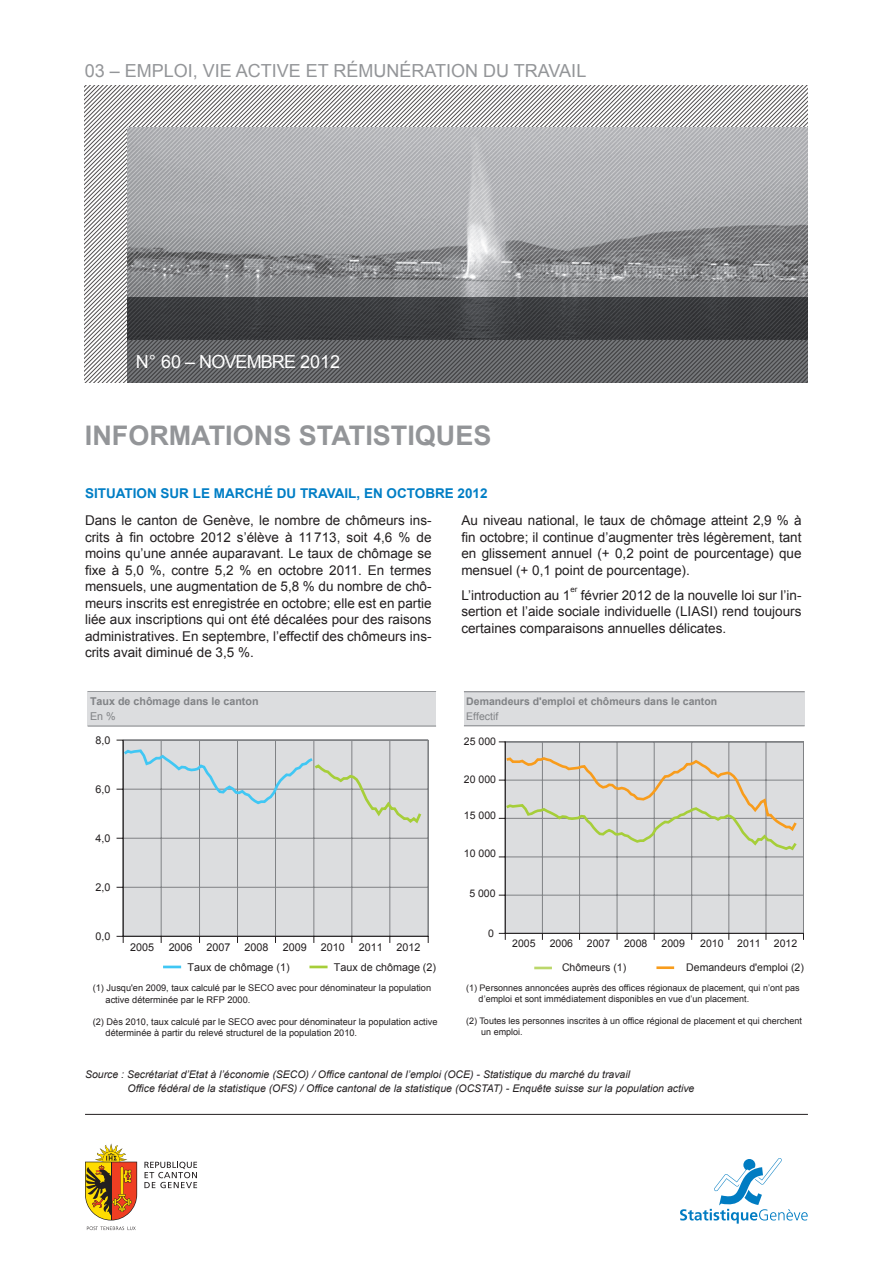
<style>
.page{position:relative;width:893px;height:1263px;background:#fff}
.page>*{position:absolute;margin:0;border:0;box-sizing:border-box;transform-origin:0 0}
.t1{font:700 27px "Arial";color:#939598}
.t2{font:18px "Arial";color:#939598}
.t3{font:18px "Arial";letter-spacing:-.05em;color:#fff}
.t4{font:13.5px/16.5px "Arial";color:#231f20;text-align:justify}
.t5{font:700 13.5px "Arial";color:#007ec5}
.t6{font:10.8px "Arial";color:#231f20}
.t7{font:700 10.8px "Arial";color:#808285}
.t8{font:10.8px "Arial";color:#808285}
.t9{font:italic 10.5px/13.5px "Arial";color:#231f20}
.t10{font:10.5px "Arial";color:#231f20}
.t11{font:700 10.5px "Arial";color:#808285}
.t12{font:10.5px "Arial";color:#808285}
.t13{font:9.15px/11.1px "Arial";color:#231f20}
.t14{font:9px/10.8px "Arial";color:#231f20}
.t15{font:7.8px "Arial";color:#231f20}
</style>
<div class="page">
<hr style="left:85px;top:1114px;width:723px;height:1px;background:#231f20">
<svg style="left:87px;top:1226px;width:49px;height:4px"></svg>
<svg style="left:85px;top:1143px;width:52px;height:77px"></svg>
<hr style="left:111px;top:1162px;width:1px;height:58px;background:#231f20">
<svg style="left:144px;top:1162px;width:53px;height:26px"></svg>
<svg style="left:680px;top:1158px;width:128px;height:65px"></svg>
<svg style="left:85px;top:85px;width:122px;height:298px"></svg>
<svg style="left:207px;top:85px;width:601px;height:43px"></svg>
<svg style="left:127px;top:128px;width:175px;height:170px;background:#a1a2a5"></svg>
<svg style="left:302px;top:128px;width:506px;height:170px;background:#a5a6a9"></svg>
<svg style="left:127px;top:298px;width:681px;height:85px;background:#4e4f52"></svg>
<div style="left:88px;top:691px;width:348px;height:35px;background:#dcdddf"></div>
<hr style="left:88px;top:726px;width:348px;height:1px;background:#808285">
<hr style="left:88px;top:691px;width:348px;height:1px;background:#808285">
<hr style="left:163px;top:965px;width:18px;height:3px;background:#40c7f4">
<hr style="left:309px;top:965px;width:19px;height:3px;background:#a6ce39">
<div style="left:123px;top:740px;width:305px;height:196px;background:#dcdddf"></div>
<hr style="left:390px;top:740px;width:1px;height:196px;background:#808285">
<hr style="left:352px;top:740px;width:1px;height:196px;background:#808285">
<hr style="left:314px;top:740px;width:1px;height:196px;background:#808285">
<hr style="left:275px;top:740px;width:1px;height:196px;background:#808285">
<hr style="left:237px;top:740px;width:1px;height:196px;background:#808285">
<hr style="left:199px;top:740px;width:1px;height:196px;background:#808285">
<hr style="left:161px;top:740px;width:1px;height:196px;background:#808285">
<hr style="left:123px;top:789px;width:305px;height:1px;background:#808285">
<hr style="left:123px;top:838px;width:305px;height:1px;background:#808285">
<hr style="left:123px;top:887px;width:305px;height:1px;background:#808285">
<hr style="left:428px;top:740px;width:1px;height:196px;background:#808285">
<hr style="left:123px;top:740px;width:305px;height:1px;background:#808285">
<hr style="left:123px;top:936px;width:305px;height:1px;background:#231f20">
<hr style="left:123px;top:740px;width:1px;height:196px;background:#231f20">
<svg style="left:117px;top:936px;width:7px;height:7px"></svg>
<svg style="left:117px;top:748px;width:307px;height:78px"></svg>
<div style="left:464px;top:692px;width:341px;height:34px;background:#dcdddf"></div>
<hr style="left:464px;top:725px;width:341px;height:1px;background:#808285">
<hr style="left:464px;top:691px;width:341px;height:1px;background:#808285">
<hr style="left:656px;top:966px;width:18px;height:3px;background:#f89c1c">
<svg style="left:534px;top:967px;width:18px;height:2px"></svg>
<div style="left:505px;top:742px;width:298px;height:191px;background:#dcdddf"></div>
<hr style="left:766px;top:741px;width:1px;height:193px;background:#808285">
<hr style="left:729px;top:741px;width:1px;height:193px;background:#808285">
<hr style="left:691px;top:741px;width:1px;height:193px;background:#808285">
<hr style="left:654px;top:741px;width:1px;height:193px;background:#808285">
<hr style="left:617px;top:741px;width:1px;height:193px;background:#808285">
<hr style="left:579px;top:741px;width:1px;height:193px;background:#808285">
<hr style="left:542px;top:741px;width:1px;height:193px;background:#808285">
<hr style="left:505px;top:780px;width:298px;height:1px;background:#808285">
<hr style="left:505px;top:818px;width:298px;height:1px;background:#808285">
<hr style="left:505px;top:857px;width:298px;height:1px;background:#808285">
<hr style="left:505px;top:895px;width:298px;height:1px;background:#808285">
<hr style="left:803px;top:741px;width:1px;height:193px;background:#808285">
<hr style="left:505px;top:742px;width:298px;height:1px;background:#808285">
<hr style="left:505px;top:933px;width:298px;height:1px;background:#231f20">
<hr style="left:505px;top:741px;width:1px;height:193px;background:#231f20">
<svg style="left:499px;top:933px;width:7px;height:7px"></svg>
<svg style="left:499px;top:756px;width:300px;height:102px"></svg>
<h2 class="t2" style="left:85px;top:58px;width:503px">03 – emploi, vie active et rémunération du travail</h2>
<h2 class="t3" style="left:136px;top:350px;width:206px">n° 60 – novembre 2012</h2>
<h1 class="t1" style="left:85px;top:417px;width:408px">informations statistiques</h1>
<p class="t5" style="left:85px;top:484px;width:9px">SITUATION</p>
<p class="t5" style="left:161px;top:484px;width:11px">SUR</p>
<p class="t5" style="left:193px;top:484px;width:32px">LE MAR</p>
<p class="t5" style="left:245px;top:484px;width:66px">CHÉ DU TRA</p>
<p class="t5" style="left:327px;top:484px;width:162px">VAI L, EN octobre 2012</p>
<p class="t4" style="left:85px;top:513px;width:348px">Dans le canton de Genève, le nombre de chômeurs ins&shy;crits à fin octobre 2012 s’élève à 11713, soit 4,6 % de moins qu’une année auparavant. Le taux de chômage se fixe à 5,0 %, contre 5,2 % en octobre 2011. En termes mensuels, une augmentation de 5,8 % du nombre de chô&shy;meurs inscrits est enregistrée en octobre; elle est en partie liée aux inscriptions qui ont été décalées pour des raisons administratives. En septembre, l’effectif des chômeurs ins&shy;crits avait diminué de 3,5 %.</p>
<p class="t4" style="left:461px;top:513px;width:342px">Au niveau national, le taux de chômage atteint 2,9 % à fin octobre; il continue d’augmenter très légèrement, tant en glissement annuel (+ 0,2 point de pourcentage) que mensuel (+ 0,1 point de pourcentage).</p>
<p class="t4" style="left:461px;top:587px;width:110px">L’introduction au 1</p>
<p class="t15" style="left:570px;top:585px;width:9px">er</p>
<p class="t4" style="left:461px;top:587px;width:342px;text-indent:119px">février 2012 de la nouvelle loi sur l’in&shy;sertion et l’aide sociale individuelle (LIASI) rend toujours certaines comparaisons annuelles délicates.</p>
<p class="t7" style="left:90px;top:693px;width:170px">Taux de chômage dans le canton</p>
<p class="t8" style="left:90px;top:709px;width:27px">En %</p>
<p class="t6" style="left:96px;top:733px;width:16px">8,0</p>
<p class="t6" style="left:96px;top:782px;width:16px">6,0</p>
<p class="t6" style="left:96px;top:831px;width:16px">4,0</p>
<p class="t6" style="left:96px;top:880px;width:16px">2,0</p>
<p class="t6" style="left:96px;top:929px;width:16px">0,0</p>
<p class="t6" style="left:130px;top:940px;width:25px">2005</p>
<p class="t6" style="left:169px;top:940px;width:25px">2006</p>
<p class="t6" style="left:207px;top:940px;width:25px">2007</p>
<p class="t6" style="left:245px;top:940px;width:25px">2008</p>
<p class="t6" style="left:283px;top:940px;width:25px">2009</p>
<p class="t6" style="left:321px;top:940px;width:25px">2010</p>
<p class="t6" style="left:359px;top:940px;width:25px">2011</p>
<p class="t6" style="left:397px;top:940px;width:25px">2012</p>
<p class="t6" style="left:187px;top:960px;width:104px">Taux de chômage (1)</p>
<p class="t6" style="left:334px;top:960px;width:104px">Taux de chômage (2)</p>
<p class="t13" style="left:106px;top:983px;width:327px;text-indent:-13px">(1) Jusqu'en 2009, taux calculé par le SECO avec pour dénominateur la population active déterminée par le RFP 2000.</p>
<p class="t13" style="left:106px;top:1016px;width:334px;text-indent:-13px">(2) Dès 2010, taux calculé par le SECO avec pour dénominateur la population active déterminée à partir du relevé structurel de la population 2010.</p>
<p class="t11" style="left:466px;top:694px;width:252px">Demandeurs d'emploi et chômeurs dans le canton</p>
<p class="t12" style="left:466px;top:709px;width:34px">Effectif</p>
<p class="t10" style="left:464px;top:734px;width:34px">25 000</p>
<p class="t10" style="left:464px;top:773px;width:34px">20 000</p>
<p class="t10" style="left:464px;top:808px;width:34px">15 000</p>
<p class="t10" style="left:464px;top:846px;width:34px">10 000</p>
<p class="t10" style="left:469px;top:886px;width:28px">5 000</p>
<p class="t10" style="left:488px;top:926px;width:7px">0</p>
<p class="t10" style="left:512px;top:937px;width:25px">2005</p>
<p class="t10" style="left:550px;top:937px;width:25px">2006</p>
<p class="t10" style="left:587px;top:937px;width:25px">2007</p>
<p class="t10" style="left:624px;top:937px;width:25px">2008</p>
<p class="t10" style="left:661px;top:937px;width:25px">2009</p>
<p class="t10" style="left:700px;top:937px;width:25px">2010</p>
<p class="t10" style="left:737px;top:937px;width:25px">2011</p>
<p class="t10" style="left:774px;top:936px;width:25px">2012</p>
<p class="t10" style="left:562px;top:960px;width:66px">Chômeurs (1)</p>
<p class="t10" style="left:686px;top:960px;width:119px">Demandeurs d'emploi (2)</p>
<p class="t14" style="left:479px;top:983px;width:323px;text-indent:-13px">(1) Personnes annoncées auprès des offices régionaux de placement, qui n’ont pas d’emploi et sont immédiatement disponibles en vue d’un placement.</p>
<p class="t14" style="left:481px;top:1015px;width:322px;text-indent:-15px">(2) Toutes les personnes inscrites à un office régional de placement et qui cherchent un emploi.</p>
<p class="t9" style="left:128px;top:1068px;width:568px;text-indent:-43px">Source : Secrétariat d’Etat à l’économie (SECO) / Office cantonal de l’emploi (OCE) - Statistique du marché du travail<br>Office fédéral de la statistique (OFS) / Office cantonal de la statistique (OCSTAT) - Enquête suisse sur la population active</p>
</div>
